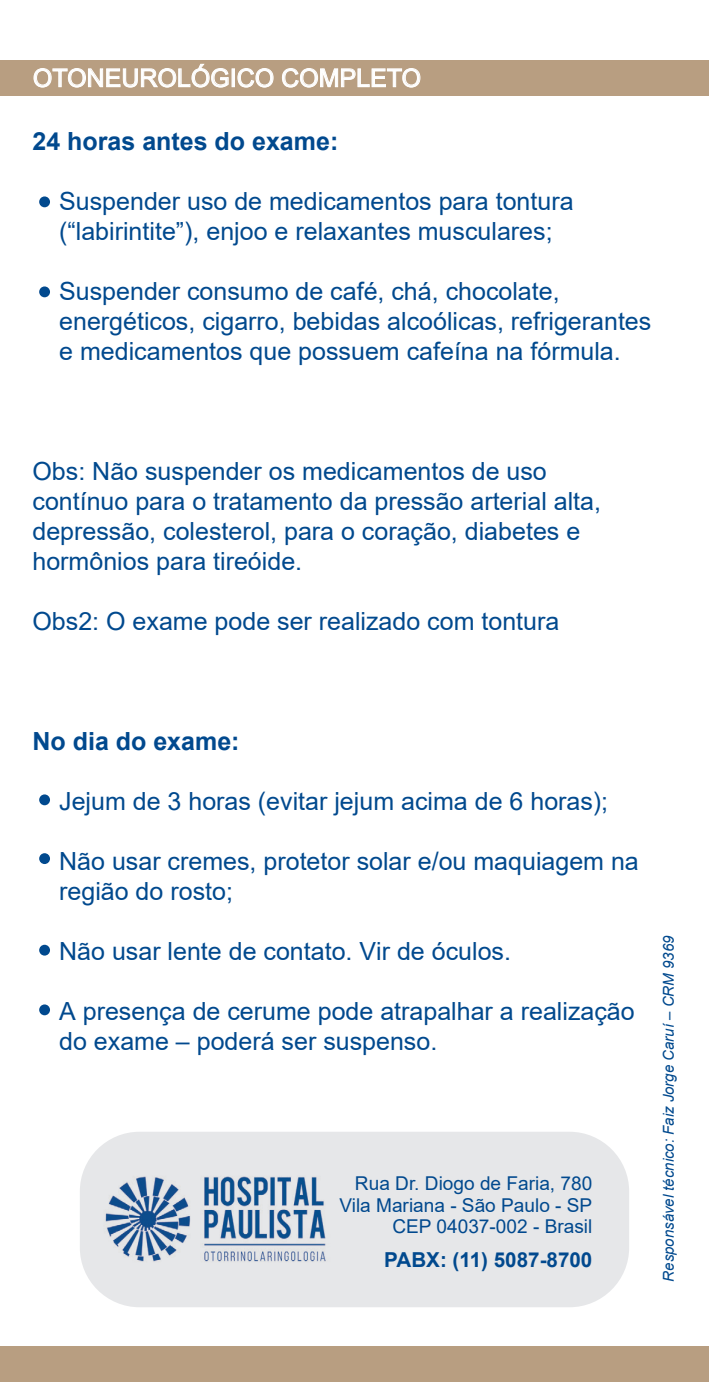
<style>
.page{position:relative;width:709px;height:1382px;background:#fff}
.page>*{position:absolute;margin:0;border:0;box-sizing:border-box;transform-origin:0 0}
.t1{font:25px/30px "Arial";color:#01498e}
.t2{font:700 25px "Arial";color:#01498e}
.t3{font:25px "Arial";color:#fff}
.t4{font:700 20.5px "Arial";color:#01498e}
.t5{font:19px/21.2px "Arial";color:#01498e;text-align:right}
.t6{font:italic 15px "Arial";color:#01498e}
</style>
<div class="page">
<div style="left:0;top:60px;width:709px;height:36px;background:#b89e81"></div>
<svg style="left:34px;top:64px;width:195px;height:24px"></svg>
<div style="left:232px;top:69px;width:3px;height:18px;border:1px solid #fff"></div>
<svg style="left:237px;top:68px;width:37px;height:20px"></svg>
<svg style="left:282px;top:68px;width:138px;height:20px"></svg>
<div style="left:0;top:1346px;width:709px;height:36px;background:#b89e81"></div>
<div style="left:80px;top:1132px;width:549px;height:175px;background:#e6e7e9"></div>
<img style="left:95px;top:1167px;width:245px;height:101px">
<div style="left:39px;top:794px;width:11px;height:11px;background:#01498e;border-radius:50%"></div>
<div style="left:39px;top:286px;width:11px;height:11px;background:#01498e;border-radius:50%"></div>
<div style="left:39px;top:196px;width:11px;height:11px;background:#01498e;border-radius:50%"></div>
<div style="left:39px;top:853px;width:11px;height:11px;background:#01498e;border-radius:50%"></div>
<div style="left:39px;top:945px;width:11px;height:11px;background:#01498e;border-radius:50%"></div>
<div style="left:39px;top:1004px;width:11px;height:11px;background:#01498e;border-radius:50%"></div>
<p class="t3" style="left:33px;top:61px;width:390px">OTONEUROLÓGICO COMPLETO</p>
<p class="t2" style="left:32px;top:123px;width:307px">24 horas antes do exame:</p>
<p class="t1" style="left:59px;top:186px;width:516px">Suspender uso de medicamentos para tontura (“labirintite”), enjoo e relaxantes musculares;</p>
<p class="t1" style="left:59px;top:276px;width:593px">Suspender consumo de café, chá, chocolate, energéticos, cigarro, bebidas alcoólicas, refrigerantes e medicamentos que possuem cafeína na fórmula.</p>
<p class="t1" style="left:32px;top:456px;width:570px">Obs: Não suspender os medicamentos de uso contínuo para o tratamento da pressão arterial alta, depressão, colesterol, para o coração, diabetes e hormônios para tireóide.</p>
<p class="t1" style="left:32px;top:606px;width:528px">Obs2: O exame pode ser realizado com tontura</p>
<p class="t2" style="left:32px;top:723px;width:208px">No dia do exame:</p>
<p class="t1" style="left:59px;top:786px;width:550px">Jejum de 3 horas (evitar jejum acima de 6 horas);</p>
<p class="t1" style="left:59px;top:846px;width:581px">Não usar cremes, protetor solar e/ou maquiagem na região do rosto;</p>
<p class="t1" style="left:59px;top:936px;width:453px">Não usar lente de contato. Vir de óculos.</p>
<p class="t1" style="left:59px;top:996px;width:577px">A presença de cerume pode atrapalhar a realização do exame – poderá ser suspenso.</p>
<p class="t5" style="left:339px;top:1173px;width:254px">Rua Dr. Diogo de Faria, 780<br>Vila Mariana - São Paulo - SP<br>CEP 04037-002 - Brasil</p>
<p class="t4" style="left:384px;top:1245px;width:210px">PABX: (11) 5087-8700</p>
<p class="t6" style="left:659px;top:1282px;width:347px;rotate:-90deg">Responsável técnico: Faiz Jorge Caruí – CRM 9369</p>
</div>
